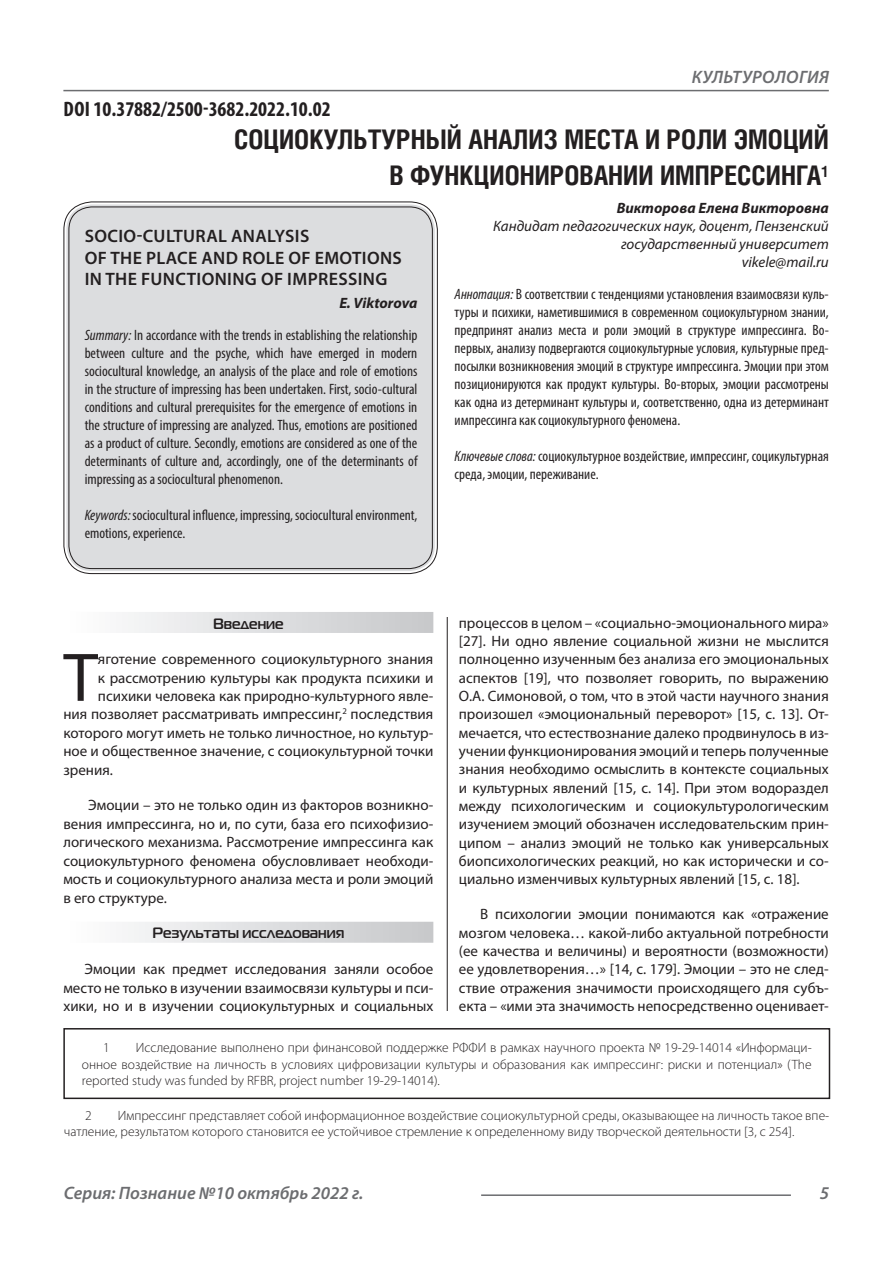
<style>
.page{position:relative;width:893px;height:1263px;background:#fff}
.page>*{position:absolute;margin:0;border:0;box-sizing:border-box;transform-origin:0 0}
.Статья_текст_первый{font:69.3px "Myriad Pro";color:#231f20}
.Статья_название{font:700 27px "Helios Cond C";color:#231f20}
.ДОИ{font:700 condensed 21px "Myriad Pro";color:#231f20}
.Статья_название_англ{font:600 18px/21.6px "Myriad Pro";letter-spacing:.02em;color:#231f20}
.t1{font:italic 600 18px "Myriad Pro";color:#6c6d70}
.t2{font:italic 600 18px "Myriad Pro";letter-spacing:.02em;color:#6c6d70}
.Статья_текст{font:15px/18.3px "Myriad Pro";color:#231f20;text-align:justify}
.Статья_аннотация_анг{font:condensed 15px/18px "Myriad Pro";color:#231f20;text-align:justify}
.Статья_аннотация_тек{font:condensed 15px/18px "Myriad Pro";color:#231f20;text-align:justify}
.Статья_текст_первый-2{font:15px "Myriad Pro";color:#231f20}
.Статья_автор_инфо{font:italic 15px/18px "Myriad Pro";color:#231f20;text-align:right}
.Статья_подзаголовок{font:700 15px "Magistral C";color:#231f20}
.Статья_автор_инфо-2{font:italic 700 15px "Myriad Pro";color:#231f20}
.Статья_автор_англ{font:italic 700 15px "Myriad Pro";letter-spacing:-.005em;color:#231f20}
.Сноска{font:300 13.5px/16.2px "Myriad Pro";color:#231f20;text-align:justify}
.s1{font-style:italic}
</style>
<div class="page">
<hr style="left:447px;top:128px;width:1px;height:1007px;background:#231f20">
<hr style="left:63px;top:90px;width:766px;height:1px;background:#6c6d70">
<hr style="left:481px;top:1194px;width:310px;height:2px;background:#6c6d70">
<div style="left:443px;top:128px;width:29px;height:489px;background:#fff"></div>
<div style="left:66px;top:204px;width:369px;height:367px;background:#dcdddf;border-radius:26px"></div>
<div style="left:63px;top:612px;width:370px;height:21px;background:linear-gradient(to right,#fefeff,#c6c8ca)"></div>
<div style="left:63px;top:922px;width:370px;height:21px;background:linear-gradient(to right,#fefeff,#c6c8ca)"></div>
<div style="left:440px;top:1011px;width:10px;height:130px;background:#fff"></div>
<div style="left:63px;top:1028px;width:767px;height:71px;border:2px solid #231f20"></div>
<p class="ДОИ" style="left:64px;top:96px;width:269px">DOI 10.37882/2500-3682.2022.10.02</p>
<p class="t2" style="left:692px;top:66px;width:139px">КУЛЬТУРОЛОГИЯ</p>
<p class="Статья_название" style="left:234px;top:124px;width:596px">СОЦИОКУЛЬТУРНЫЙ АНАЛИЗ МЕСТА И РОЛИ ЭМОЦИЙ</p>
<p class="Статья_название" style="left:390px;top:160px;width:441px">В ФУНКЦИОНИРОВАНИИ ИМПРЕССИНГА<sup>1</sup></p>
<p class="Статья_автор_инфо-2" style="left:617px;top:198px;width:213px">Викторова Елена Викторовна</p>
<p class="Статья_автор_инфо" style="left:493px;top:216px;width:337px">Кандидат педагогических наук, доцент, Пензенский государственный университет</p>
<p class="Статья_автор_инфо" style="left:742px;top:252px;width:89px">vikele@mail.ru</p>
<p class="Статья_аннотация_тек" style="left:455px;top:285px;width:376px"><span class="s1">Аннотация:</span> В соответствии с тенденциями установления взаимосвязи куль&shy;туры и психики, наметившимися в современном социокультурном знании, предпринят анализ места и роли эмоций в структуре импрессинга. Во&shy;первых, анализу подвергаются социокультурные условия, культурные пред&shy;посылки возникновения эмоций в структуре импрессинга. Эмоции при этом позиционируются как продукт культуры. Во-вторых, эмоции рассмотрены как одна из детерминант культуры и, соответственно, одна из детерминант импрессинга как социокультурного феномена.</p>
<p class="Статья_аннотация_тек" style="left:455px;top:447px;width:376px"><span class="s1">Ключевые слова:</span> социокультурное воздействие, импрессинг, социкультурная среда, эмоции, переживание.</p>
<p class="Статья_название_англ" style="left:85px;top:225px;width:226px">SOCIO-CULTURAL ANALYSIS</p>
<p class="Статья_название_англ" style="left:85px;top:246px;width:319px">OF THE PLACE AND ROLE OF EMOTIONS<br>IN THE FUNCTIONING OF IMPRESSING</p>
<p class="Статья_автор_англ" style="left:339px;top:293px;width:80px">E. Viktorova</p>
<p class="Статья_аннотация_анг" style="left:85px;top:326px;width:334px"><span class="s1">Summary:</span> In accordance with the trends in establishing the relationship between culture and the psyche, which have emerged in modern sociocultural knowledge, an analysis of the place and role of emotions in the structure of impressing has been undertaken. First, socio-cultural conditions and cultural prerequisites for the emergence of emotions in the structure of impressing are analyzed. Thus, emotions are positioned as a product of culture. Secondly, emotions are considered as one of the determinants of culture and, accordingly, one of the determinants of impressing as a sociocultural phenomenon.</p>
<p class="Статья_аннотация_анг" style="left:85px;top:506px;width:334px"><span class="s1">Keywords:</span> sociocultural influence, impressing, sociocultural environment, emotions, experience.</p>
<p class="Статья_подзаголовок" style="left:213px;top:614px;width:72px">Введение</p>
<p class="Статья_текст_первый" style="left:63px;top:635px;width:36px">Т</p>
<p class="Статья_текст_первый-2" style="left:98px;top:650px;width:337px">яготение современного социокультурного знания</p>
<p class="Статья_текст_первый-2" style="left:98px;top:668px;width:337px">к рассмотрению культуры как продукта психики и</p>
<p class="Статья_текст_первый-2" style="left:98px;top:686px;width:337px">психики человека как природно-культурного явле-</p>
<p class="Статья_текст_первый-2" style="left:63px;top:705px;width:371px">ния позволяет рассматривать импрессинг,<sup>2</sup> последствия</p>
<p class="Статья_текст_первый-2" style="left:63px;top:723px;width:371px">которого могут иметь не только личностное, но культур-</p>
<p class="Статья_текст_первый-2" style="left:63px;top:742px;width:371px">ное и общественное значение, с социокультурной точки</p>
<p class="Статья_текст_первый-2" style="left:63px;top:761px;width:51px">зрения.</p>
<p class="Статья_текст" style="left:63px;top:796px;width:371px;text-indent:25px">Эмоции – это не только один из факторов возникно&shy;вения импрессинга, но и, по сути, база его психофизио&shy;логического механизма. Рассмотрение импрессинга как социокультурного феномена обусловливает необходи&shy;мость и социокультурного анализа места и роли эмоций в его структуре.</p>
<p class="Статья_подзаголовок" style="left:152px;top:924px;width:193px">Результаты исследования</p>
<p class="Статья_текст" style="left:63px;top:959px;width:371px;text-indent:21px">Эмоции как предмет исследования заняли особое место не только в изучении взаимосвязи культуры и пси&shy;хики, но и в изучении социокультурных и социальных</p>
<p class="Статья_текст" style="left:459px;top:613px;width:371px">процессов в целом – «социально-эмоционального мира» [27]. Ни одно явление социальной жизни не мыслится полноценно изученным без анализа его эмоциональных аспектов [19], что позволяет говорить, по выражению О.А. Симоновой, о том, что в этой части научного знания произошел «эмоциональный переворот» [15, с. 13]. От&shy;мечается, что естествознание далеко продвинулось в из&shy;учении функционирования эмоций и теперь полученные знания необходимо осмыслить в контексте социальных и культурных явлений [15, с. 14]. При этом водораздел между психологическим и социокультурологическим изучением эмоций обозначен исследовательским прин&shy;ципом – анализ эмоций не только как универсальных биопсихологических реакций, но как исторически и со&shy;циально изменчивых культурных явлений [15, с. 18].</p>
<p class="Статья_текст" style="left:459px;top:905px;width:371px;text-indent:21px">В психологии эмоции понимаются как «отражение мозгом человека… какой-либо актуальной потребности (ее качества и величины) и вероятности (возможности) ее удовлетворения…» [14, с. 179]. Эмоции – это не след&shy;ствие отражения значимости происходящего для субъ&shy;екта – «ими эта значимость непосредственно оценивает-</p>
<p class="Сноска" style="left:82px;top:1040px;width:731px;text-indent:54px">Исследование выполнено при финансовой поддержке РФФИ в рамках научного проекта № 19-29-14014 «Информаци&shy;онное воздействие на личность в условиях цифровизации культуры и образования как импрессинг: риски и потенциал» (The reported study was funded by RFBR, project number 19-29-14014).</p>
<p class="Сноска" style="left:85px;top:1107px;width:8px">2</p>
<p class="Сноска" style="left:103px;top:1040px;width:8px">1</p>
<p class="Сноска" style="left:64px;top:1107px;width:767px;text-indent:54px">Импрессинг представляет собой информационное воздействие социокультурной среды, оказывающее на личность такое впе&shy;чатление, результатом которого становится ее устойчивое стремление к определенному виду творческой деятельности [3, с 254].</p>
<p class="t1" style="left:64px;top:1182px;width:301px">Серия: Познание №10 октябрь 2022 г.</p>
<p class="t1" style="left:820px;top:1182px;width:11px">5</p>
</div>
